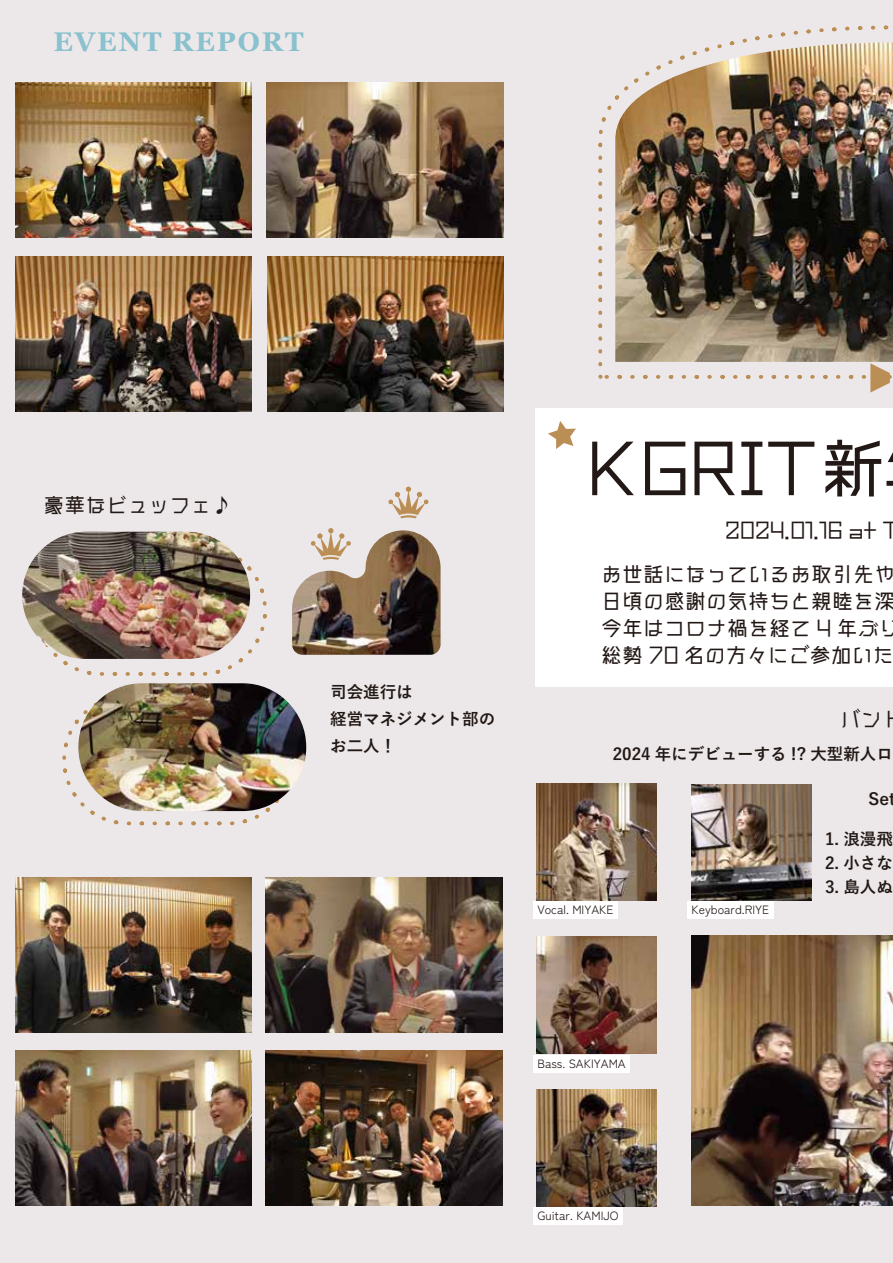
<style>
.page{position:relative;width:893px;height:1263px;background:#ece8e9}
.page>*{position:absolute;margin:0;border:0;box-sizing:border-box;transform-origin:0 0}
.t1{font:66px "Makinas 4 Square";color:#221815}
.t2{font:700 27px "Georgia";letter-spacing:.07em;color:#89c1ce}
.t3{font:21px/27px "Makinas 4 Square";color:#221815;text-align:right}
.t4{font:700 16.5px/27px "Yu Go";color:#221815}
.t5{font:12px "Zen Kaku Gothic New";color:#221815}
</style>
<div class="page">
<div style="left:35px;top:545px;width:232px;height:131px;border:4px dashed #bb8e56;border-radius:64px"></div>
<div style="left:62px;top:694px;width:232px;height:131px;border:4px dashed #bb8e56;border-radius:64px"></div>
<img style="left:22px;top:532px;width:228px;height:127px;border-radius:64px">
<img style="left:78px;top:683px;width:228px;height:128px">
<img style="left:15px;top:1050px;width:237px;height:155px">
<img style="left:265px;top:878px;width:237px;height:155px">
<img style="left:691px;top:936px;width:202px;height:270px">
<img style="left:691px;top:784px;width:120px;height:116px">
<img style="left:536px;top:937px;width:120px;height:116px">
<img style="left:536px;top:784px;width:120px;height:116px">
<img style="left:536px;top:1089px;width:120px;height:117px">
<img style="left:15px;top:878px;width:237px;height:155px">
<img style="left:292px;top:530px;width:149px;height:125px">
<img style="left:265px;top:1050px;width:237px;height:155px">
<img style="left:15px;top:82px;width:237px;height:155px">
<img style="left:267px;top:82px;width:237px;height:155px">
<img style="left:15px;top:256px;width:237px;height:155px">
<img style="left:267px;top:256px;width:237px;height:155px">
<svg style="left:598px;top:25px;width:291px;height:327px"></svg>
<img style="left:615px;top:42px;width:278px;height:310px">
<div style="left:535px;top:408px;width:358px;height:278px;background:#fff"></div>
<div style="left:533px;top:1055px;width:97px;height:17px;background:#fff"></div>
<div style="left:533px;top:1207px;width:90px;height:18px;background:#fff"></div>
<div style="left:533px;top:902px;width:85px;height:17px;background:#fff"></div>
<div style="left:687px;top:902px;width:86px;height:17px;background:#fff"></div>
<svg style="left:311px;top:528px;width:40px;height:32px"></svg>
<svg style="left:388px;top:486px;width:41px;height:32px"></svg>
<svg style="left:548px;top:421px;width:28px;height:28px"></svg>
<svg style="left:598px;top:352px;width:295px;height:40px"></svg>
<p class="t2" style="left:54px;top:26px;width:252px">EVENT REPORT</p>
<p class="t3" style="left:43px;top:493px;width:191px">豪華なビュッフェ♪</p>
<p class="t4" style="left:330px;top:679px;width:167px">司会進行は<br>経営マネジメント部のお二人！</p>
<h1 class="t1" style="left:588px;top:428px;width:300px">KGRIT新</h1>
<p class="t3" style="left:601px;top:510px;width:299px;line-height:43.5px">2024.01.16 at T<br>お世話になっているお取引先や</p>
<p class="t3" style="left:601px;top:588px;width:300px;text-align:left">日頃の感謝の気持ちと親睦を深今年はコロナ禍を経て 4 年ぶり総勢 70 名の方々にご参加いた</p>
<p class="t3" style="left:840px;top:706px;width:43px">バン</p>
<p class="t4" style="left:613px;top:741px;width:282px">2024 年にデビューする !? 大型新人ロ</p>
<p class="t4" style="left:868px;top:786px;width:28px">Set</p>
<p class="t4" style="left:825px;top:826px;width:69px">1. 浪漫飛</p>
<p class="t4" style="left:825px;top:850px;width:69px">2. 小さな</p>
<p class="t4" style="left:825px;top:874px;width:69px">3. 島人ぬ</p>
<p class="t5" style="left:537px;top:903px;width:77px">Vocal. MIYAKE</p>
<p class="t5" style="left:691px;top:903px;width:79px">Keyboard.RIYE</p>
<p class="t5" style="left:537px;top:1056px;width:90px">Bass. SAKIYAMA</p>
<p class="t5" style="left:537px;top:1208px;width:83px">Guitar. KAMIJO</p>
</div>
